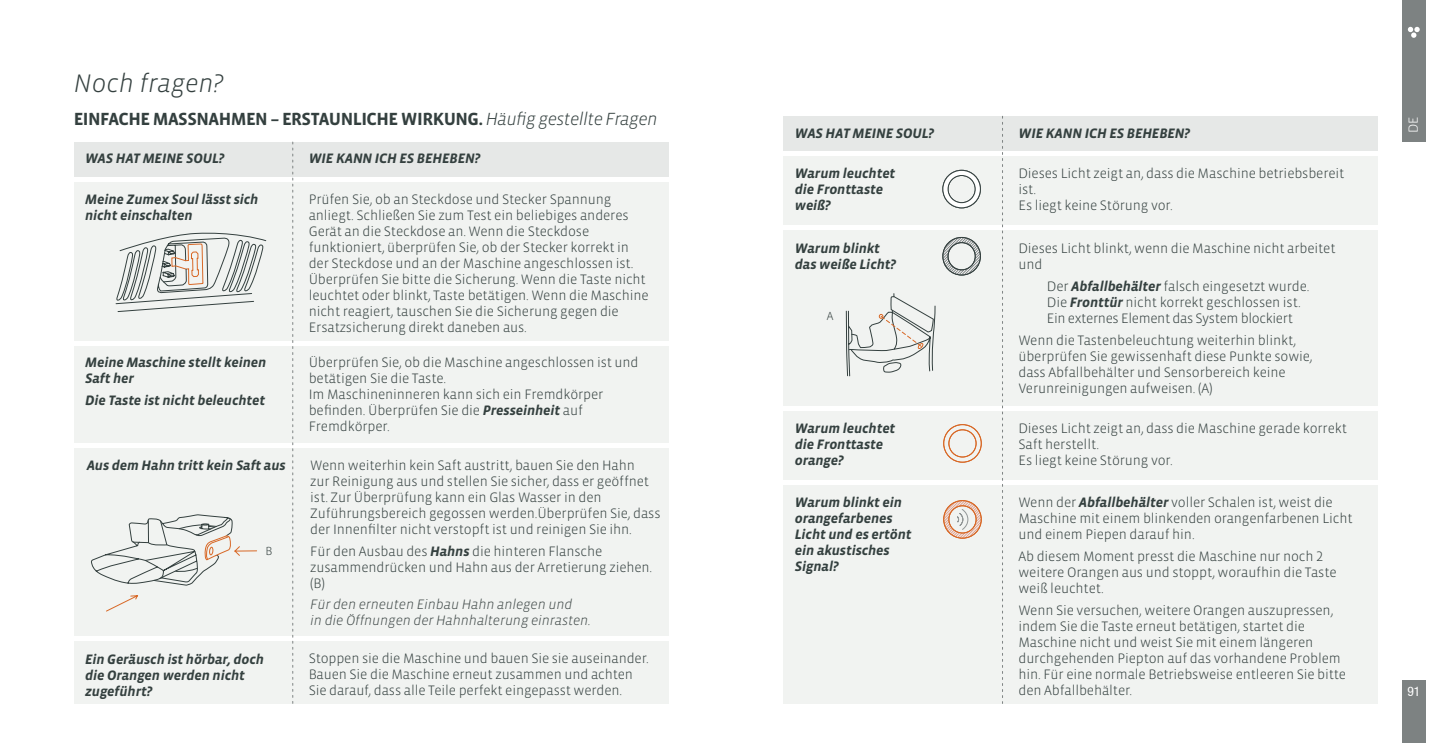
<style>
.page{position:relative;width:1452px;height:743px;background:#fff}
.page>*{position:absolute;margin:0;border:0;box-sizing:border-box;transform-origin:0 0}
.t1{font:italic 300 26px "Vista Sans";color:#34403f}
.t2{font:700 18px "Vista Sans";letter-spacing:-.03em;color:#34403f}
.t3{font:300 14px/16px "Vista Sans";letter-spacing:-.01em;color:#34403f}
.t4{font:italic 700 14px/16px "Vista Sans";letter-spacing:-.01em;color:#34403f}
.t5{font:italic 300 14px/16px "Vista Sans";letter-spacing:-.01em;color:#414a49}
.t6{font:condensed 13.4px "Helvetica 57";color:#fff}
.t7{font:300 13.4px "Vista Sans";color:#fff}
.t8{font:300 12px "Vista Sans";color:#34403f}
.s1{font-weight:300;font-style:italic}
.s2{font-weight:700;font-style:italic}
.s3{font-family:"Vista Sans Alt"}
</style>
<div class="page">
<div style="left:1401px;top:680px;width:24px;height:63px;background:#7d8282"></div>
<div style="left:1401px;top:1px;width:24px;height:141px;background:#7d8282"></div>
<svg style="left:1407px;top:27px;width:12px;height:11px"></svg>
<div style="left:74px;top:142px;width:594px;height:34px;background:#e6e8e7"></div>
<div style="left:74px;top:346px;width:594px;height:97px;background:#f1f3f1"></div>
<div style="left:783px;top:116px;width:595px;height:35px;background:#e6e8e7"></div>
<div style="left:74px;top:641px;width:594px;height:62px;background:#f1f3f1"></div>
<div style="left:74px;top:182px;width:594px;height:159px;background:#f1f3f1"></div>
<svg style="left:115px;top:176px;width:151px;height:136px"></svg>
<div style="left:783px;top:230px;width:595px;height:176px;background:#f1f3f1"></div>
<svg style="left:845px;top:293px;width:90px;height:83px"></svg>
<svg style="left:942px;top:237px;width:39px;height:38px"></svg>
<div style="left:783px;top:156px;width:595px;height:68px;background:#f1f3f1"></div>
<svg style="left:942px;top:170px;width:39px;height:38px"></svg>
<div style="left:783px;top:411px;width:595px;height:68px;background:#f1f3f1"></div>
<svg style="left:943px;top:424px;width:38px;height:39px"></svg>
<div style="left:74px;top:448px;width:594px;height:187px;background:#f1f3f1"></div>
<svg style="left:106px;top:595px;width:32px;height:17px"></svg>
<svg style="left:91px;top:515px;width:166px;height:70px"></svg>
<svg style="left:292px;top:142px;width:1px;height:561px"></svg>
<div style="left:783px;top:485px;width:595px;height:218px;background:#f1f3f1"></div>
<svg style="left:943px;top:500px;width:38px;height:38px"></svg>
<svg style="left:1002px;top:116px;width:1px;height:587px"></svg>
<h1 class="t1" style="left:74px;top:70px;width:151px">Noch fragen?</h1>
<p class="t2" style="left:74px;top:110px;width:585px">EINFACHE MASSNAHMEN – ERSTAUNLICHE WIRKUNG.<span class="s1">Häufig gestellte Fragen</span></p>
<p class="t4" style="left:85px;top:150px;width:141px">WAS HAT MEINE SOUL?</p>
<p class="t4" style="left:309px;top:150px;width:173px">WIE KANN ICH ES BEHEBEN?</p>
<p class="t4" style="left:85px;top:191px;width:175px">Meine Zumex Soul lässt sich nicht einschalten</p>
<p class="t3" style="left:309px;top:191px;width:341px">Prüfen Sie, ob an Steckdose und Stecker Spannung anliegt. Schließen Sie zum Test ein beliebiges anderes Gerät an die Steckdose an. Wenn die Steckdose funktioniert, überprüfen Sie, ob der Stecker korrekt in der Steckdose und an der Maschine angeschlossen ist.<br>Überprüfen Sie bitte die Sicherung. Wenn die Taste nicht leuchtet oder blinkt, Taste betätigen. Wenn die Maschine nicht reagiert, tauschen Sie die Sicherung gegen die Ersatzsicherung direkt daneben aus.</p>
<p class="t4" style="left:85px;top:355px;width:183px">Meine Maschine stellt keinen<br>Saft her</p>
<p class="t4" style="left:85px;top:392px;width:181px">Die Taste ist nicht beleuchtet</p>
<p class="t3" style="left:309px;top:355px;width:331px">Überprüfen Sie, ob die Maschine angeschlossen ist und betätigen Sie die Taste.<br>Im Maschineninneren kann sich ein Fremdkörper befinden. Überprüfen Sie die <span class="s2">Presseinheit</span> auf Fremdkörper.</p>
<p class="t4" style="left:87px;top:457px;width:200px">Aus dem Hahn tritt kein Saft aus</p>
<p class="t3" style="left:310px;top:457px;width:352px">Wenn weiterhin kein Saft austritt, bauen Sie den Hahn<br>zur Reinigung aus und stellen Sie sicher, dass er geöffnet ist. Zur Überprüfung kann ein Glas Wasser in den Zuführungsbereich gegossen werden.Überprüfen Sie, dass der Innenfilter nicht verstopft ist und reinigen Sie ihn.</p>
<p class="t3" style="left:310px;top:543px;width:343px">Für den Ausbau des <span class="s2">Hahns</span> die hinteren Flansche zusammendrücken und Hahn aus der Arretierung ziehen. (B)</p>
<p class="t5" style="left:310px;top:597px;width:282px">Für den erneuten Einbau Hahn anlegen und<br>in die Öffnungen der Hahnhalterung einrasten.</p>
<p class="t8" style="left:265px;top:544px;width:8px">B</p>
<p class="t4" style="left:85px;top:651px;width:180px">Ein Geräusch ist hörbar, doch die Orangen werden nicht zugeführt?</p>
<p class="t3" style="left:309px;top:650px;width:342px">Stoppen sie die Maschine und bauen Sie sie auseinander.<br>Bauen Sie die Maschine erneut zusammen und achten<br>Sie darauf, dass alle Teile perfekt eingepasst werden.</p>
<p class="t4" style="left:795px;top:125px;width:141px">WAS HAT MEINE SOUL?</p>
<p class="t4" style="left:1018px;top:125px;width:173px">WIE KANN ICH ES BEHEBEN?</p>
<p class="t4" style="left:795px;top:166px;width:102px">Warum leuchtet die Fronttaste weiß?</p>
<p class="t3" style="left:1018px;top:166px;width:327px">Dieses Licht zeigt an, dass die Maschine betriebsbereit ist.<br>Es liegt keine Störung vor.</p>
<p class="t4" style="left:795px;top:241px;width:103px">Warum blinkt das weiße Licht?</p>
<p class="t3" style="left:1018px;top:241px;width:318px">Dieses Licht blinkt, wenn die Maschine nicht arbeitet und</p>
<p class="t3" style="left:1046px;top:278px;width:264px">Der <span class="s2">Abfallbehälter</span> falsch eingesetzt wurde.<br>Die <span class="s2">Fronttür</span> nicht korrekt geschlossen ist.<br>Ein externes Element das System blockiert</p>
<p class="t3" style="left:1018px;top:332px;width:295px">Wenn die Tastenbeleuchtung weiterhin blinkt, überprüfen Sie gewissenhaft diese Punkte sowie, dass Abfallbehälter und Sensorbereich keine Verunreinigungen aufweisen. (A)</p>
<p class="t8" style="left:826px;top:309px;width:8px">A</p>
<p class="t4" style="left:795px;top:421px;width:102px">Warum leuchtet die Fronttaste orange?</p>
<p class="t3" style="left:1018px;top:421px;width:330px">Dieses Licht zeigt an, dass die Maschine gerade korrekt<br>Saft herstellt.<br>Es liegt keine Störung vor.</p>
<p class="t4" style="left:795px;top:495px;width:118px">Warum blinkt ein orangefarbenes<br>Licht und es ertönt ein akustisches<br>Signal?</p>
<p class="t3" style="left:1018px;top:495px;width:336px">Wenn der <span class="s2">Abfallbehälter</span> voller Schalen ist, weist die<br>Maschine mit einem blinkenden orangenfarbenen Licht und einem Piepen darauf hin.</p>
<p class="t3" style="left:1018px;top:548px;width:320px">Ab diesem Moment presst die Maschine nur noch <span class="s3">2 </span>weitere Orangen aus und stoppt, woraufhin die Taste weiß leuchtet.</p>
<p class="t3" style="left:1018px;top:602px;width:329px">Wenn Sie versuchen, weitere Orangen auszupressen, indem Sie die Taste erneut betätigen, startet die Maschine nicht und weist Sie mit einem längeren durchgehenden Piepton auf das vorhandene Problem hin. Für eine normale Betriebsweise entleeren Sie bitte den Abfallbehälter.</p>
<p class="t7" style="left:1406px;top:133px;width:18px;rotate:-90deg">DE</p>
<p class="t6" style="left:1407px;top:683px;width:14px">91</p>
</div>
